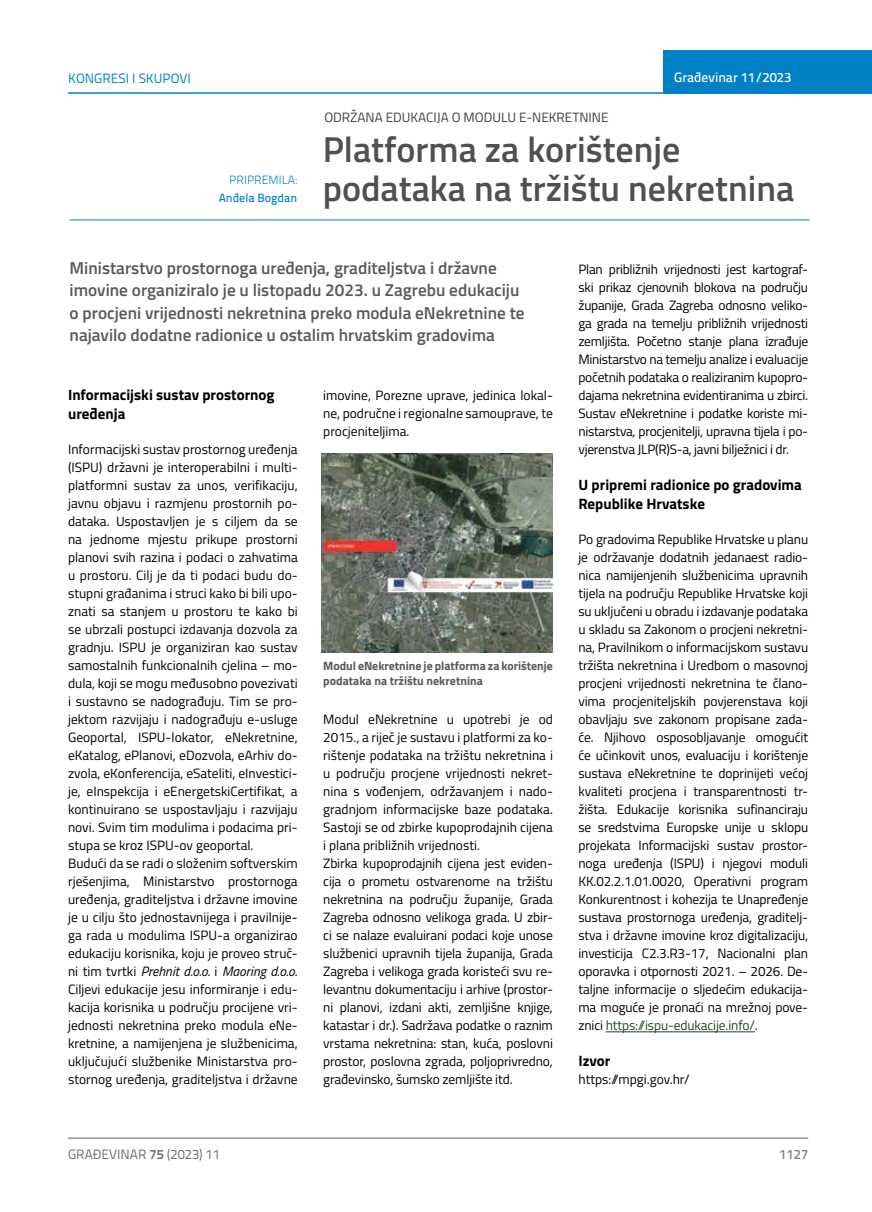
<style>
.page{position:relative;width:872px;height:1212px;background:#fff}
.page>*{position:absolute;margin:0;border:0;box-sizing:border-box;transform-origin:0 0}
.t1{font:600 36px/39px "Titillium";color:#505052}
.t2{font:600 17.25px/22.5px "Titillium";color:#58595b}
.t3{font:700 15px/19.5px "Titillium";color:#000}
.t4{font:13.5px/18px "Titillium";color:#000;text-align:justify}
.t5{font:13.5px "Titillium";color:#414042}
.t6{font:13.5px "Titillium Text 22 L";color:#6d6e71}
.t7{font:500 13.5px "Titillium Text 22 L";color:#fff}
.t8{font:13.5px "Titillium Text 22 L";color:#0081c6}
.t9{font:500 13.5px "Titillium Text 22 L";color:#797a7d}
.t10{font:700 12px/15px "Titillium";color:#58595b}
.t11{font:500 12px "Titillium Text 22 L";color:#0081c6}
.t12{font:300 12px "Titillium Text 22 L";color:#0081c6}
.s1{font-style:italic}
.s2{color:#1d4923}
.s3{font-weight:700}
</style>
<div class="page">
<div style="left:663px;top:50px;width:209px;height:44px;background:#0081c6"></div>
<hr style="left:68px;top:92px;width:804px;height:2px;background:#0081c6">
<hr style="left:68px;top:1138px;width:740px;height:1px;background:#58595b">
<hr style="left:70px;top:220px;width:739px;height:1px;background:#0081c6">
<hr style="left:606px;top:1031px;width:149px;height:1px;background:#1d4923">
<img style="left:321px;top:454px;width:232px;height:198px">
<p class="t8" style="left:68px;top:68px;width:124px">KONGRESI I SKUPOVI</p>
<p class="t7" style="left:674px;top:67px;width:118px">Građevinar 11/2023</p>
<p class="t12" style="left:229px;top:171px;width:69px">PRIPREMILA:</p>
<p class="t11" style="left:219px;top:188px;width:80px">Anđela Bogdan</p>
<p class="t5" style="left:324px;top:107px;width:286px">ODRŽANA EDUKACIJA O MODULU E-NEKRETNINE</p>
<h1 class="t1" style="left:323px;top:128px;width:473px">Platforma za korištenje podataka na tržištu nekretnina</h1>
<p class="t2" style="left:70px;top:256px;width:456px">Ministarstvo prostornoga uređenja, graditeljstva i državne imovine organiziralo je u listopadu 2023. u Zagrebu edukaciju o procjeni vrijednosti nekretnina preko modula eNekretnine te najavilo dodatne radionice u ostalim hrvatskim gradovima</p>
<p class="t3" style="left:68px;top:384px;width:208px">Informacijski sustav prostornog uređenja</p>
<p class="t4" style="left:68px;top:439px;width:231px;text-align:left">Informacijski sustav prostornog uređenja (ISPU) državni je interoperabilni i multi&shy;platformni sustav za unos, verifikaciju, javnu objavu i razmjenu prostornih po&shy;dataka. Uspostavljen je s ciljem da se na jednome mjestu prikupe prostorni planovi svih razina i podaci o zahvatima u prostoru. Cilj je da ti podaci budu do&shy;stupni građanima i struci kako bi bili upo&shy;znati sa stanjem u prostoru te kako bi se ubrzali postupci izdavanja dozvola za gradnju. ISPU je organiziran kao sustav samostalnih funkcionalnih cjelina – mo&shy;dula, koji se mogu međusobno povezivati i sustavno se nadograđuju. Tim se pro&shy;jektom razvijaju i nadograđuju e-usluge Geoportal, ISPU-lokator, eNekretnine, eKatalog, ePlanovi, eDozvola, eArhiv do&shy;zvola, eKonferencija, eSateliti, eInvestici&shy;je, eInspekcija i eEnergetskiCertifikat, a kontinuirano se uspostavljaju i razvijaju novi. Svim tim modulima i podacima pri&shy;stupa se kroz ISPU-ov geoportal.<br>Budući da se radi o složenim softverskim rješenjima, Ministarstvo prostornoga uređenja, graditeljstva i državne imovine je u cilju što jednostavnijega i pravilnije&shy;ga rada u modulima ISPU-a organizirao edukaciju korisnika, koju je proveo struč&shy;ni tim tvrtki <span class="s1">Prehnit d.o.o.</span> i <span class="s1">Maoring d.o.o</span>.<br>Ciljevi edukacije jesu informiranje i edu&shy;kacija korisnika u području procijene vri&shy;jednosti nekretnina preko modula eNe&shy;kretnine, a namijenjena je službenicima, uključujući službenike Ministarstva pro&shy;stornog uređenja, graditeljstva i državne</p>
<p class="t4" style="left:323px;top:385px;width:231px">imovine, Porezne uprave, jedinica lokal&shy;ne, područne i regionalne samouprave, te procjeniteljima.</p>
<p class="t10" style="left:323px;top:658px;width:231px">Modul eNekretnine je platforma za korištenje podataka na tržištu nekretnina</p>
<p class="t4" style="left:323px;top:710px;width:231px;text-align:left">Modul eNekretnine u upotrebi je od 2015., a riječ je sustavu i platformi za ko&shy;rištenje podataka na tržištu nekretnina i u području procjene vrijednosti nekret&shy;nina s vođenjem, održavanjem i nado&shy;gradnjom informacijske baze podataka.<br>Sastoji se od zbirke kupoprodajnih cijena i plana približnih vrijednosti.<br>Zbirka kupoprodajnih cijena jest eviden&shy;cija o prometu ostvarenome na tržištu nekretnina na području županije, Grada Zagreba odnosno velikoga grada. U zbir&shy;ci se nalaze evaluirani podaci koje unose službenici upravnih tijela županija, Grada Zagreba i velikoga grada koristeći svu re&shy;levantnu dokumentaciju i arhive (prostor&shy;ni planovi, izdani akti, zemljišne knjige, katastar i dr.). Sadržava podatke o raznim vrstama nekretnina: stan, kuća, poslovni prostor, poslovna zgrada, poljoprivredno, građevinsko, šumsko zemljište itd.</p>
<p class="t4" style="left:578px;top:259px;width:231px">Plan približnih vrijednosti jest kartograf&shy;ski prikaz cjenovnih blokova na području županije, Grada Zagreba odnosno veliko&shy;ga grada na temelju približnih vrijednosti zemljišta. Početno stanje plana izrađuje Ministarstvo na temelju analize i evaluacije početnih podataka o realiziranim kupopro&shy;dajama nekretnina evidentiranima u zbirci.<br>Sustav eNekretnine i podatke koriste mi&shy;nistarstva, procjenitelji, upravna tijela i po&shy;vjerenstva JLP(R)S-a, javni bilježnici i dr.</p>
<p class="t3" style="left:578px;top:474px;width:225px">U pripremi radionice po gradovima<br>Republike Hrvatske</p>
<p class="t4" style="left:578px;top:529px;width:231px">Po gradovima Republike Hrvatske u planu je održavanje dodatnih jedanaest radio&shy;nica namijenjenih službenicima upravnih tijela na području Republike Hrvatske koji su uključeni u obradu i izdavanje podataka u skladu sa Zakonom o procjeni nekretni&shy;na, Pravilnikom o informacijskom sustavu tržišta nekretnina i Uredbom o masovnoj procjeni vrijednosti nekretnina te člano&shy;vima procjeniteljskih povjerenstava koji obavljaju sve zakonom propisane zada&shy;će. Njihovo osposobljavanje omogućit će učinkovit unos, evaluaciju i korištenje sustava eNekretnine te doprinijeti većoj kvaliteti procjena i transparentnosti tr&shy;žišta. Edukacije korisnika sufinanciraju se sredstvima Europske unije u sklopu projekata Informacijski sustav prostor&shy;noga uređenja (ISPU) i njegovi moduli KK.02.2.1.01.0020, Operativni program Konkurentnost i kohezija te Unapređenje sustava prostornoga uređenja, graditelj&shy;stva i državne imovine kroz digitalizaciju, investicija C2.3.R3-17, Nacionalni plan oporavka i otpornosti 2021. – 2026. De&shy;taljne informacije o sljedećim edukacija&shy;ma moguće je pronaći na mrežnoj pove&shy;znici <span class="s2">https://ispu-edukacije.info/</span>.</p>
<p class="t3" style="left:578px;top:1050px;width:34px">Izvor</p>
<p class="t4" style="left:578px;top:1070px;width:113px">https://mpgi.gov.hr/</p>
<p class="t6" style="left:68px;top:1144px;width:154px">GRAĐEVINAR <span class="s3">75</span> (2023) 11</p>
<p class="t9" style="left:779px;top:1144px;width:30px">1127</p>
</div>
